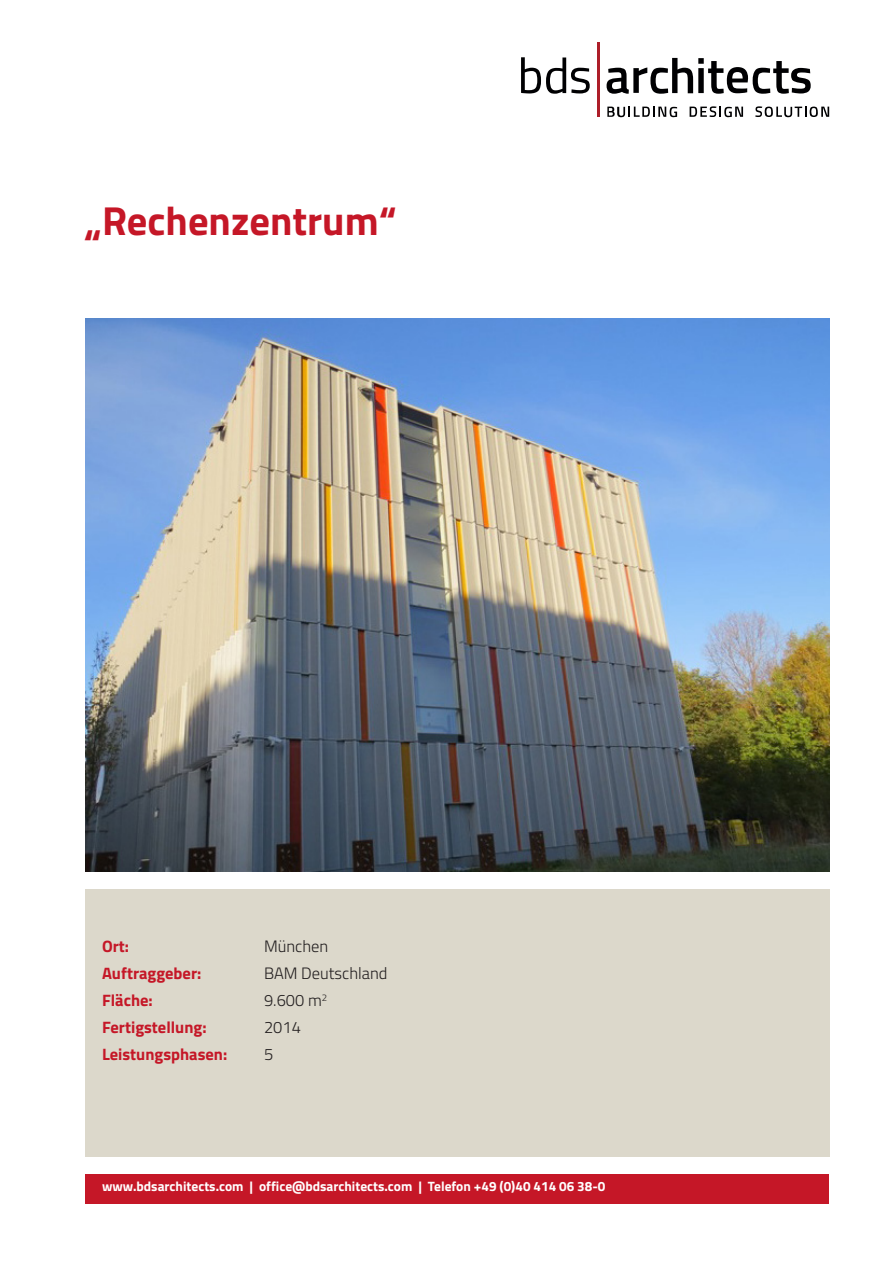
<style>
.page{position:relative;width:893px;height:1263px;background:#fff}
.page>*{position:absolute;margin:0;border:0;box-sizing:border-box;transform-origin:0 0}
.t1{font:700 40.5px "Titillium";color:#c51727}
.t2{font:700 16.5px "Titillium";color:#c51727}
.t3{font:300 16.5px "Titillium";color:#231f20}
.t4{font:700 13.5px "Titillium";color:#fff}
</style>
<div class="page">
<div style="left:85px;top:1174px;width:743px;height:29px;background:#c51727"></div>
<svg style="left:607px;top:107px;width:70px;height:10px"></svg>
<svg style="left:690px;top:106px;width:53px;height:11px"></svg>
<svg style="left:755px;top:106px;width:74px;height:11px"></svg>
<svg style="left:521px;top:57px;width:69px;height:37px"></svg>
<svg style="left:607px;top:58px;width:204px;height:36px"></svg>
<hr style="left:597px;top:43px;width:2px;height:74px;background:#ad1e29">
<div style="left:85px;top:889px;width:744px;height:268px;background:#dcd8cb"></div>
<img style="left:85px;top:319px;width:744px;height:553px">
<h1 class="t1" style="left:85px;top:189px;width:313px">„Rechenzentrum“</h1>
<p class="t2" style="left:102px;top:934px;width:29px">Ort:</p>
<p class="t3" style="left:264px;top:934px;width:66px">München</p>
<p class="t2" style="left:102px;top:961px;width:101px">Auftraggeber:</p>
<p class="t3" style="left:264px;top:961px;width:125px">BAM Deutschland</p>
<p class="t2" style="left:102px;top:988px;width:52px">Fläche:</p>
<p class="t3" style="left:264px;top:988px;width:65px">9.600 m<sup>2</sup></p>
<p class="t2" style="left:102px;top:1015px;width:106px">Fertigstellung:</p>
<p class="t3" style="left:264px;top:1015px;width:38px">2014</p>
<p class="t2" style="left:102px;top:1042px;width:127px">Leistungsphasen:</p>
<p class="t3" style="left:264px;top:1042px;width:11px">5</p>
<p class="t4" style="left:102px;top:1176px;width:505px">www.bdsarchitects.com | office@bdsarchitects.com | Telefon +49 (0)40 414 06 38-0</p>
</div>
